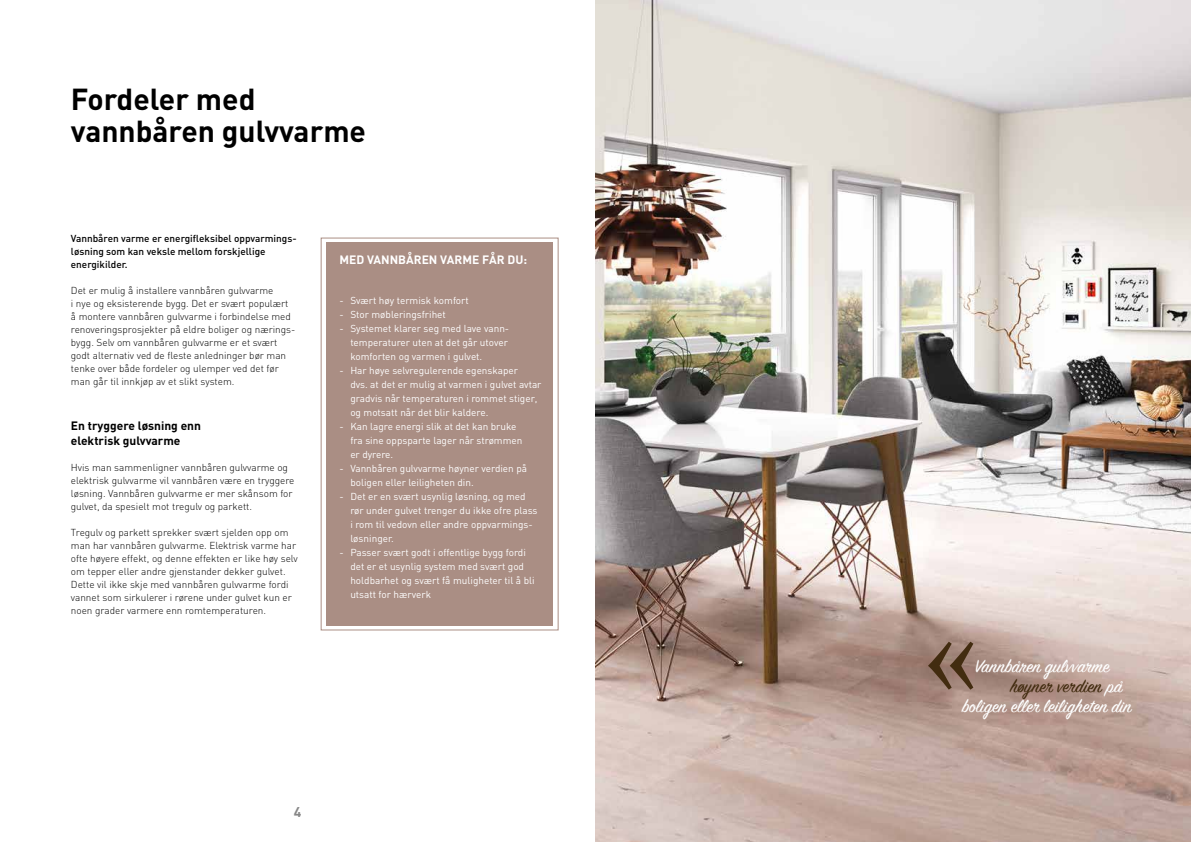
<style>
.page{position:relative;width:1191px;height:842px;background:#fff}
.page>*{position:absolute;margin:0;border:0;box-sizing:border-box;transform-origin:0 0}
.t1{font:130.7px "Minion Pro";color:#422c10}
.t2{font:700 30px/32px "DIN";color:#000}
.t3{font:20px/20px "Sign Painter House Script";color:#fff}
.t4{font:700 14px "DIN";color:#878787}
.t5{font:700 12px/15px "DIN";color:#000}
.t6{font:700 12px "DIN";color:#fff}
.t7{font:300 10px/13px "DIN";color:#000}
.t8{font:10px/14px "DIN";color:#fff}
.t9{font:500 10px/13px "DIN";color:#000}
.s1{color:#422c10}
</style>
<div class="page">
<div style="left:326px;top:242px;width:227px;height:384px;background:#aa8e84"></div>
<div style="left:321px;top:238px;width:237px;height:392px;border:1px solid #aa8e84"></div>
<img style="left:595px;top:0;width:596px;height:842px">
<h2 class="t2" style="left:71px;top:82px;width:297px">Fordeler med vannbåren gulvvarme</h2>
<p class="t9" style="left:71px;top:232px;width:227px">Vannbåren varme er energifleksibel oppvarmings&shy;løsning som kan veksle mellom forskjellige energikilder.</p>
<p class="t7" style="left:71px;top:284px;width:226px">Det er mulig å installere vannbåren gulvvarme<br>i nye og eksisterende bygg. Det er svært populært å montere vannbåren gulvvarme i forbindelse med renoveringsprosjekter på eldre boliger og nærings&shy;bygg. Selv om vannbåren gulvvarme er et svært godt alternativ ved de fleste anledninger bør man tenke over både fordeler og ulemper ved det før man går til innkjøp av et slikt system.</p>
<p class="t5" style="left:71px;top:418px;width:132px">En tryggere løsning enn elektrisk gulvvarme</p>
<p class="t7" style="left:71px;top:461px;width:225px">Hvis man sammenligner vannbåren gulvvarme og elektrisk gulvvarme vil vannbåren være en tryggere løsning. Vannbåren gulvvarme er mer skånsom for gulvet, da spesielt mot tregulv og parkett.</p>
<p class="t7" style="left:71px;top:526px;width:228px">Tregulv og parkett sprekker svært sjelden opp om man har vannbåren gulvvarme. Elektrisk varme har ofte høyere effekt, og denne effekten er like høy selv om tepper eller andre gjenstander dekker gulvet.<br>Dette vil ikke skje med vannbåren gulvvarme fordi vannet som sirkulerer i rørene under gulvet kun er noen grader varmere enn romtemperaturen.</p>
<p class="t6" style="left:339px;top:252px;width:189px">MED VANNBÅREN VARME FÅR DU:</p>
<p class="t8" style="left:339px;top:294px;width:131px">- Svært høy termisk komfort</p>
<p class="t8" style="left:339px;top:308px;width:108px">- Stor møbleringsfrihet</p>
<p class="t8" style="left:350px;top:322px;width:160px;text-indent:-11px">- Systemet klarer seg med lave vann&shy;temperaturer uten at det går utover komforten og varmen i gulvet.</p>
<p class="t8" style="left:350px;top:364px;width:193px;text-indent:-11px">- Har høye selvregulerende egenskaper<br>dvs. at det er mulig at varmen i gulvet avtar gradvis når temperaturen i rommet stiger, og motsatt når det blir kaldere.</p>
<p class="t8" style="left:350px;top:420px;width:174px;text-indent:-11px">- Kan lagre energi slik at det kan bruke fra sine oppsparte lager når strømmen er dyrere.</p>
<p class="t8" style="left:350px;top:462px;width:178px;text-indent:-11px">- Vannbåren gulvvarme høyner verdien på boligen eller leiligheten din.</p>
<p class="t8" style="left:350px;top:490px;width:189px;text-indent:-11px">- Det er en svært usynlig løsning, og med rør under gulvet trenger du ikke ofre plass i rom til vedovn eller andre oppvarmings&shy;løsninger.</p>
<p class="t8" style="left:350px;top:546px;width:186px;text-indent:-11px">- Passer svært godt i offentlige bygg fordi det er et usynlig system med svært god holdbarhet og svært få muligheter til å bli utsatt for hærverk</p>
<h3 class="t4" style="left:294px;top:802px;width:9px">4</h3>
<h1 class="t1" style="left:921px;top:565px;width:60px">«</h1>
<h3 class="t3" style="left:962px;top:697px;width:171px">boligen eller leiligheten din</h3>
<h3 class="t3" style="left:1010px;top:657px;width:113px;text-indent:-35px">Vannbåren gulvvarme <span class="s1">høyner verdien</span> på</h3>
</div>
